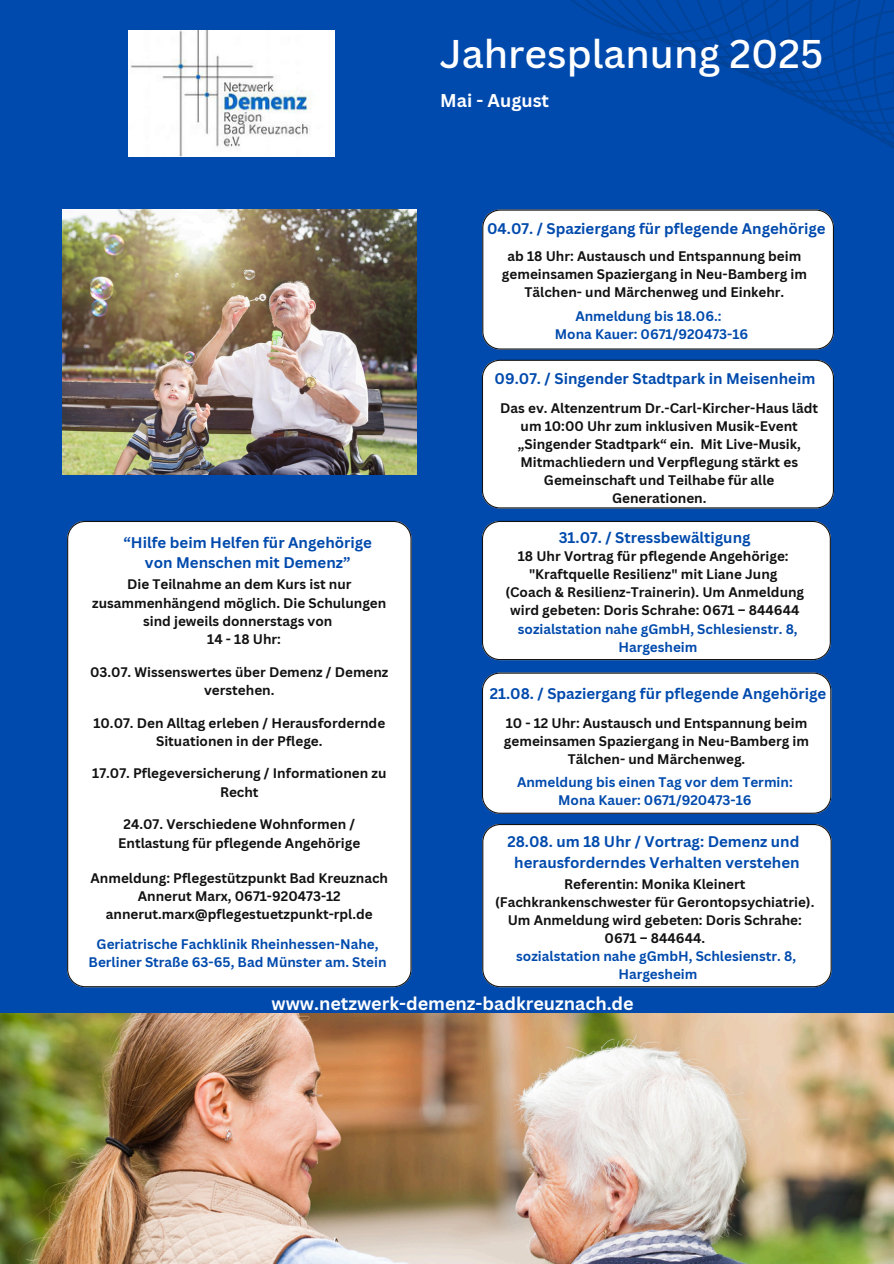
<style>
.page{position:relative;width:894px;height:1264px;background:#fff}
.page>*{position:absolute;margin:0;border:0;box-sizing:border-box;transform-origin:0 0}
.t1{font:500 39px "Canva Sans";color:#fff}
.t2{font:700 18px "Canva Sans";color:#fff}
.t3{font:700 15px/20.2px "Canva Sans";color:#004aad;text-align:center}
.t4{font:700 13.5px/18px "Canva Sans";color:#111;text-align:center}
.t5{font:700 13.5px/18px "Canva Sans";color:#004aad;text-align:center}
</style>
<div class="page">
<div style="left:0;top:0;width:893px;height:1263px;background:#004aad"></div>
<svg style="left:571px;top:0;width:322px;height:232px"></svg>
<div style="left:67px;top:521px;width:344px;height:466px;background:#fff"></div>
<div style="left:482px;top:672px;width:348px;height:141px;background:#fff"></div>
<div style="left:482px;top:360px;width:351px;height:148px;background:#fff"></div>
<div style="left:482px;top:521px;width:348px;height:139px;background:#fff"></div>
<div style="left:482px;top:209px;width:351px;height:140px;background:#fff"></div>
<div style="left:482px;top:824px;width:349px;height:163px;background:#fff"></div>
<img style="left:128px;top:31px;width:206px;height:125px">
<img style="left:62px;top:209px;width:354px;height:265px">
<img style="left:0;top:1013px;width:893px;height:250px">
<p class="t1" style="left:439px;top:26px;width:385px">Jahresplanung 2025</p>
<p class="t2" style="left:440px;top:87px;width:110px">Mai - August</p>
<p class="t3" style="left:487px;top:218px;width:340px">04.07. / Spaziergang für pflegende Angehörige</p>
<p class="t4" style="left:502px;top:247px;width:306px">ab 18 Uhr: Austausch und Entspannung beim gemeinsamen Spaziergang in Neu-Bamberg im<br>Tälchen- und Märchenweg und Einkehr.</p>
<p class="t5" style="left:554px;top:306px;width:195px">Anmeldung bis 18.06.:<br>Mona Kauer: 0671/920473-16</p>
<p class="t3" style="left:494px;top:368px;width:322px">09.07. / Singender Stadtpark in Meisenheim</p>
<h3 class="t3" style="left:123px;top:531px;width:250px">“Hilfe beim Helfen für Angehörige von Menschen mit Demenz”</h3>
<p class="t4" style="left:92px;top:574px;width:295px;line-height:18.5px">Die Teilnahme an dem Kurs ist nur zusammenhängend möglich. Die Schulungen sind jeweils donnerstags von</p>
<h3 class="t4" style="left:207px;top:630px;width:75px">14 - 18 Uhr:</h3>
<h3 class="t4" style="left:90px;top:662px;width:300px;line-height:18.5px">03.07. Wissenswertes über Demenz / Demenz verstehen.</h3>
<h3 class="t4" style="left:93px;top:713px;width:293px;line-height:18.5px">10.07. Den Alltag erleben / Herausfordernde<br>Situationen in der Pflege.</h3>
<h3 class="t4" style="left:92px;top:764px;width:295px;line-height:18.5px">17.07. Pflegeversicherung / Informationen zu<br>Recht</h3>
<h3 class="t4" style="left:118px;top:814px;width:243px;line-height:18.5px">24.07. Verschiedene Wohnformen /<br>Entlastung für pflegende Angehörige</h3>
<h3 class="t4" style="left:91px;top:868px;width:299px">Anmeldung: Pflegestützpunkt Bad Kreuznach</h3>
<h3 class="t4" style="left:138px;top:886px;width:204px">Annerut Marx, 0671-920473-12</h3>
<h3 class="t4" style="left:106px;top:905px;width:268px">annerut.marx@pflegestuetzpunkt-rpl.de</h3>
<p class="t5" style="left:89px;top:934px;width:299px">Geriatrische Fachklinik Rheinhessen-Nahe,<br>Berliner Straße 63-65, Bad Münster am. Stein</p>
<p class="t4" style="left:500px;top:399px;width:319px">Das ev. Altenzentrum Dr.-Carl-Kircher-Haus lädt um 10:00 Uhr zum inklusiven Musik-Event „Singender Stadtpark“ ein. Mit Live-Musik, Mitmachliedern und Verpflegung stärkt es Gemeinschaft und Teilhabe für alle Generationen.</p>
<h1 class="t3" style="left:558px;top:527px;width:193px">31.07. / Stressbewältigung</h1>
<h2 class="t4" style="left:505px;top:547px;width:300px">18 Uhr Vortrag für pflegende Angehörige: "Kraftquelle Resilienz" mit Liane Jung<br>(Coach &amp; Resilienz-Trainerin). Um Anmeldung</h2>
<p class="t4" style="left:510px;top:601px;width:291px">wird gebeten: Doris Schrahe: 0671 – 844644</p>
<h3 class="t5" style="left:517px;top:619px;width:281px">sozialstation nahe gGmbH, Schlesienstr. 8,<br>Hargesheim</h3>
<h3 class="t3" style="left:489px;top:683px;width:338px">21.08. / Spaziergang für pflegende Angehörige</h3>
<h3 class="t4" style="left:504px;top:713px;width:306px">10 - 12 Uhr: Austausch und Entspannung beim gemeinsamen Spaziergang in Neu-Bamberg im<br>Tälchen- und Märchenweg.</h3>
<h3 class="t5" style="left:517px;top:772px;width:277px">Anmeldung bis einen Tag vor dem Termin:<br>Mona Kauer: 0671/920473-16</h3>
<h3 class="t3" style="left:507px;top:831px;width:294px">28.08. um 18 Uhr / Vortrag: Demenz und herausforderndes Verhalten verstehen</h3>
<p class="t4" style="left:495px;top:875px;width:321px">Referentin: Monika Kleinert (Fachkrankenschwester für Gerontopsychiatrie).<br>Um Anmeldung wird gebeten: Doris Schrahe:<br>0671 – 844644.</p>
<p class="t5" style="left:516px;top:947px;width:281px">sozialstation nahe gGmbH, Schlesienstr. 8,</p>
<h2 class="t5" style="left:618px;top:965px;width:81px">Hargesheim</h2>
<p class="t2" style="left:271px;top:990px;width:363px">www.netzwerk-demenz-badkreuznach.de</p>
</div>
